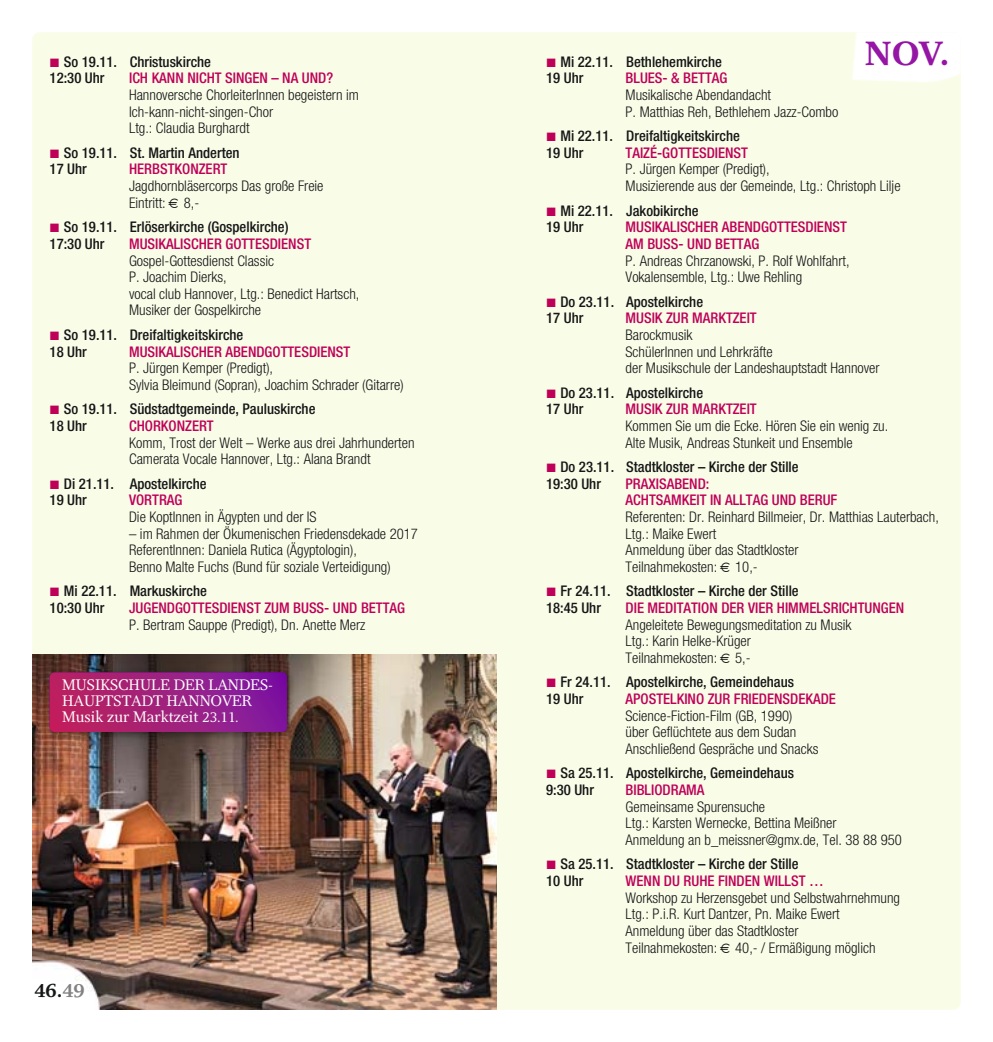
<style>
.page{position:relative;width:993px;height:1042px;background:#fff}
.page>*{position:absolute;margin:0;border:0;box-sizing:border-box;transform-origin:0 0}
.t1{font:700 35px "Res Publica";color:#9515a5}
.t2{font:700 19.25px "Res Publica";color:#151616}
.t3{font:15.75px/15.8px "Res Publica";color:#fff}
.t4{font:300 condensed 14.7px/16.6px "Helvetica Neue";color:#151616}
.t5{font:500 condensed 14.7px/16.6px "Helvetica Neue";color:#151616}
.t6{font:500 condensed 14.7px/16.6px "Helvetica Neue";color:#bf0059}
.s1{font-family:"European Pi Three";font-weight:400;font-stretch:normal;font-size:12.25px;color:#bf0059}
.s2{color:#818281}
</style>
<div class="page">
<div style="left:32px;top:32px;width:928px;height:977px;background:#f9fde8;border-radius:7px"></div>
<div style="left:852px;top:32px;width:108px;height:50px;background:#fff"></div>
<img style="left:32px;top:655px;width:464px;height:354px">
<img style="left:38px;top:661px;width:264px;height:88px">
<div style="left:50px;top:672px;width:237px;height:60px;background:linear-gradient(to right,#bf245b,#7c1aa4);border-radius:5px"></div>
<img style="left:32px;top:960px;width:68px;height:49px">
<p class="t5" style="left:50px;top:55px;width:163px"><span class="s1">-</span> So 19.11. Christuskirche<br>12:30 Uhr</p>
<p class="t6" style="left:129px;top:71px;width:205px">ICH KANN NICHT SINGEN – NA UND?</p>
<p class="t4" style="left:129px;top:88px;width:231px">Hannoversche ChorleiterInnen begeistern im<br>Ich-kann-nicht-singen-Chor<br>Ltg.: Claudia Burghardt</p>
<p class="t5" style="left:50px;top:146px;width:191px"><span class="s1">-</span> So 19.11. St. Martin Anderten<br>17 Uhr</p>
<p class="t6" style="left:129px;top:162px;width:100px">HERBSTKONZERT</p>
<p class="t4" style="left:129px;top:179px;width:196px">Jagdhornbläsercorps Das große Freie<br>Eintritt: 8,-</p>
<p class="t5" style="left:50px;top:220px;width:240px"><span class="s1">-</span> So 19.11. Erlöserkirche (Gospelkirche)<br>17:30 Uhr</p>
<p class="t6" style="left:129px;top:237px;width:183px">MUSIKALISCHER GOTTESDIENST</p>
<p class="t4" style="left:129px;top:253px;width:232px">Gospel-Gottesdienst Classic<br>P. Joachim Dierks,<br>vocal club Hannover, Ltg.: Benedict Hartsch,<br>Musiker der Gospelkirche</p>
<p class="t5" style="left:50px;top:328px;width:195px"><span class="s1">-</span> So 19.11. Dreifaltigkeitskirche<br>18 Uhr</p>
<p class="t6" style="left:129px;top:344px;width:223px">MUSIKALISCHER ABENDGOTTESDIENST</p>
<p class="t4" style="left:129px;top:361px;width:276px">P. Jürgen Kemper (Predigt),<br>Sylvia Bleimund (Sopran), Joachim Schrader (Gitarre)</p>
<p class="t5" style="left:50px;top:402px;width:267px"><span class="s1">-</span> So 19.11. Südstadtgemeinde, Pauluskirche<br>18 Uhr</p>
<p class="t6" style="left:129px;top:419px;width:86px">CHORKONZERT</p>
<p class="t4" style="left:129px;top:435px;width:287px">Komm, Trost der Welt – Werke aus drei Jahrhunderten<br>Camerata Vocale Hannover, Ltg.: Alana Brandt</p>
<p class="t5" style="left:50px;top:476px;width:158px"><span class="s1">-</span> Di 21.11. Apostelkirche<br>19 Uhr</p>
<p class="t6" style="left:129px;top:493px;width:55px">VORTRAG</p>
<p class="t4" style="left:129px;top:510px;width:189px">Die KoptInnen in Ägypten und der IS</p>
<p class="t4" style="left:129px;top:526px;width:290px">– im Rahmen der Ökumenischen Friedensdekade 2017<br>ReferentInnen: Daniela Rutica (Ägyptologin),<br>Benno Malte Fuchs (Bund für soziale Verteidigung)</p>
<p class="t5" style="left:50px;top:584px;width:159px"><span class="s1">-</span> Mi 22.11. Markuskirche<br>10:30 Uhr</p>
<p class="t6" style="left:129px;top:601px;width:277px">JUGENDGOTTESDIENST ZUM BUSS- UND BETTAG</p>
<p class="t4" style="left:129px;top:617px;width:238px">P. Bertram Sauppe (Predigt), Dn. Anette Merz</p>
<p class="t3" style="left:62px;top:678px;width:212px">MUSIKSCHULE DER LANDES-<br>HAUPTSTADT HANNOVER<br>Musik zur Marktzeit 23.11.</p>
<h2 class="t2" style="left:34px;top:982px;width:52px">46.<span class="s2">49</span></h2>
<h1 class="t1" style="left:864px;top:39px;width:86px">NOV.</h1>
<p class="t5" style="left:546px;top:55px;width:177px"><span class="s1">-</span> Mi 22.11. Bethlehemkirche<br>19 Uhr</p>
<p class="t6" style="left:625px;top:71px;width:103px">BLUES- &amp; BETTAG</p>
<p class="t4" style="left:625px;top:88px;width:214px">Musikalische Abendandacht<br>P. Matthias Reh, Bethlehem Jazz-Combo</p>
<p class="t5" style="left:546px;top:129px;width:195px"><span class="s1">-</span> Mi 22.11. Dreifaltigkeitskirche<br>19 Uhr</p>
<p class="t6" style="left:625px;top:146px;width:124px">TAIZÉ-GOTTESDIENST</p>
<p class="t4" style="left:625px;top:162px;width:276px">P. Jürgen Kemper (Predigt),<br>Musizierende aus der Gemeinde, Ltg.: Christoph Lilje</p>
<p class="t5" style="left:546px;top:203px;width:154px"><span class="s1">-</span> Mi 22.11. Jakobikirche<br>19 Uhr</p>
<p class="t6" style="left:625px;top:220px;width:223px">MUSIKALISCHER ABENDGOTTESDIENST<br>AM BUSS- UND BETTAG</p>
<p class="t4" style="left:625px;top:253px;width:225px">P. Andreas Chrzanowski, P. Rolf Wohlfahrt,<br>Vokalensemble, Ltg.: Uwe Rehling</p>
<p class="t5" style="left:546px;top:294px;width:158px"><span class="s1">-</span> Do 23.11. Apostelkirche<br>17 Uhr</p>
<p class="t6" style="left:625px;top:311px;width:133px">MUSIK ZUR MARKTZEIT</p>
<p class="t4" style="left:625px;top:328px;width:255px">Barockmusik<br>SchülerInnen und Lehrkräfte<br>der Musikschule der Landeshauptstadt Hannover</p>
<p class="t5" style="left:546px;top:385px;width:158px"><span class="s1">-</span> Do 23.11. Apostelkirche<br>17 Uhr</p>
<p class="t6" style="left:625px;top:402px;width:133px">MUSIK ZUR MARKTZEIT</p>
<p class="t4" style="left:625px;top:419px;width:264px">Kommen Sie um die Ecke. Hören Sie ein wenig zu.<br>Alte Musik, Andreas Stunkeit und Ensemble</p>
<p class="t5" style="left:546px;top:460px;width:254px"><span class="s1">-</span> Do 23.11. Stadtkloster – Kirche der Stille<br>19:30 Uhr</p>
<p class="t6" style="left:625px;top:476px;width:213px">PRAXISABEND:<br>ACHTSAMKEIT IN ALLTAG UND BERUF</p>
<p class="t4" style="left:625px;top:510px;width:315px">Referenten: Dr. Reinhard Billmeier, Dr. Matthias Lauterbach, Ltg.: Maike Ewert<br>Anmeldung über das Stadtkloster<br>Teilnahmekosten: 10,-</p>
<p class="t5" style="left:546px;top:584px;width:254px"><span class="s1">-</span> Fr 24.11. Stadtkloster – Kirche der Stille<br>18:45 Uhr</p>
<p class="t6" style="left:625px;top:601px;width:280px">DIE MEDITATION DER VIER HIMMELSRICHTUNGEN</p>
<p class="t4" style="left:625px;top:617px;width:227px">Angeleitete Bewegungsmeditation zu Musik<br>Ltg.: Karin Helke-Krüger<br>Teilnahmekosten: 5,-</p>
<p class="t5" style="left:546px;top:675px;width:249px"><span class="s1">-</span> Fr 24.11. Apostelkirche, Gemeindehaus<br>19 Uhr</p>
<p class="t6" style="left:625px;top:692px;width:212px">APOSTELKINO ZUR FRIEDENSDEKADE</p>
<p class="t4" style="left:625px;top:708px;width:194px">Science-Fiction-Film (GB, 1990) über Geflüchtete aus dem Sudan<br>Anschließend Gespräche und Snacks</p>
<p class="t5" style="left:546px;top:766px;width:249px"><span class="s1">-</span> Sa 25.11. Apostelkirche, Gemeindehaus<br>9:30 Uhr</p>
<p class="t6" style="left:625px;top:783px;width:80px">BIBLIODRAMA</p>
<p class="t4" style="left:625px;top:799px;width:278px">Gemeinsame Spurensuche<br>Ltg.: Karsten Wernecke, Bettina Meißner<br>Anmeldung an b_meissner@gmx.de, Tel. 38 88 950</p>
<p class="t5" style="left:546px;top:857px;width:254px"><span class="s1">-</span> Sa 25.11. Stadtkloster – Kirche der Stille<br>10 Uhr</p>
<p class="t6" style="left:625px;top:874px;width:200px">WENN DU RUHE FINDEN WILLST …</p>
<p class="t4" style="left:625px;top:890px;width:276px">Workshop zu Herzensgebet und Selbstwahrnehmung Ltg.: P.i.R. Kurt Dantzer, Pn. Maike Ewert Anmeldung über das Stadtkloster<br>Teilnahmekosten: 40,- / Ermäßigung möglich</p>
</div>
